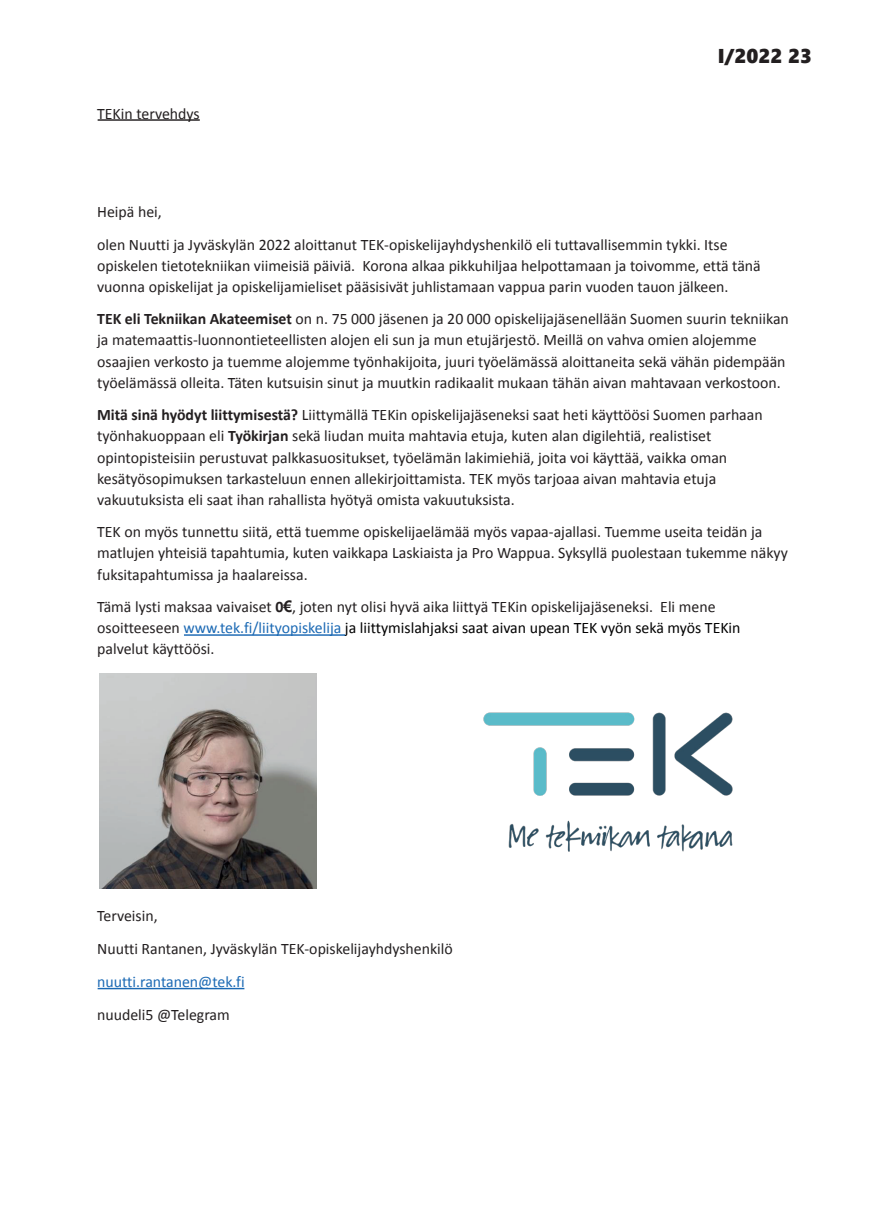
<style>
.page{position:relative;width:874px;height:1225px;background:#fff}
.page>*{position:absolute;margin:0;border:0;box-sizing:border-box;transform-origin:0 0}
.t1{font:20px "Segoe UI Black";color:#231f20}
.t2{font:16px/21px "Calibri";color:#231f20}
.t3{font:16px "Calibri";color:#1b69b4}
.s1{font-weight:700}
.s2{font-family:"Arial";font-weight:700}
.s3{color:#1b69b4}
.s4{color:#000001}
</style>
<div class="page">
<hr style="left:98px;top:119px;width:102px;height:2px;background:#231f20">
<hr style="left:184px;top:634px;width:161px;height:2px;background:#1b69b4">
<hr style="left:98px;top:988px;width:146px;height:1px;background:#1b69b4">
<img style="left:99px;top:674px;width:217px;height:214px">
<img style="left:483px;top:712px;width:250px;height:140px">
<p class="t2" style="left:97px;top:103px;width:104px">TEKin tervehdys</p>
<p class="t1" style="left:717px;top:41px;width:96px">I/2022 23</p>
<p class="t2" style="left:97px;top:195px;width:631px;line-height:32.8px">Heipä hei,<br>olen Nuutti ja Jyväskylän 2022 aloittanut TEK-opiskelijayhdyshenkilö eli tuttavallisemmin tykki. Itse</p>
<p class="t2" style="left:97px;top:255px;width:664px">opiskelen tietotekniikan viimeisiä päiviä. Korona alkaa pikkuhiljaa helpottamaan ja toivomme, että tänä vuonna opiskelijat ja opiskelijamieliset pääsisivät juhlistamaan vappua parin vuoden tauon jälkeen.</p>
<p class="t2" style="left:97px;top:309px;width:693px"><span class="s1">TEK eli Tekniikan Akateemiset</span> on n. 75 000 jäsenen ja 20 000 opiskelijajäsenellään Suomen suurin tekniikan ja matemaattis-luonnontieteellisten alojen eli sun ja mun etujärjestö. Meillä on vahva omien alojemme osaajien verkosto ja tuemme alojemme työnhakijoita, juuri työelämässä aloittaneita sekä vähän pidempään työelämässä olleita. Täten kutsuisin sinut ja muutkin radikaalit mukaan tähän aivan mahtavaan verkostoon.</p>
<p class="t2" style="left:97px;top:404px;width:666px"><span class="s1">Mitä sinä hyödyt liittymisestä?</span> Liittymällä TEKin opiskelijajäseneksi saat heti käyttöösi Suomen parhaan työnhakuoppaan eli <span class="s1">Työkirjan</span> sekä liudan muita mahtavia etuja, kuten alan digilehtiä, realistiset opintopisteisiin perustuvat palkkasuositukset, työelämän lakimiehiä, joita voi käyttää, vaikka oman kesätyösopimuksen tarkasteluun ennen allekirjoittamista. TEK myös tarjoaa aivan mahtavia etuja vakuutuksista eli saat ihan rahallista hyötyä omista vakuutuksista.</p>
<p class="t2" style="left:97px;top:521px;width:692px">TEK on myös tunnettu siitä, että tuemme opiskelijaelämää myös vapaa-ajallasi. Tuemme useita teidän ja matlujen yhteisiä tapahtumia, kuten vaikkapa Laskiaista ja Pro Wappua. Syksyllä puolestaan tukemme näkyy fuksitapahtumissa ja haalareissa.</p>
<p class="t2" style="left:97px;top:596px;width:644px">Tämä lysti maksaa vaivaiset <span class="s1">0</span><span class="s2">€</span>, joten nyt olisi hyvä aika liittyä TEKin opiskelijajäseneksi. Eli mene osoitteeseen <span class="s3">www.tek.fi/liityopiskelija</span> <span class="s4">ja liittymislahjaksi saat aivan upean TEK vyön sekä myös TEKin </span>palvelut käyttöösi.</p>
<p class="t2" style="left:97px;top:900px;width:357px;line-height:32.8px">Terveisin,<br>Nuutti Rantanen, Jyväskylän TEK-opiskelijayhdyshenkilö</p>
<p class="t3" style="left:97px;top:973px;width:149px">nuutti.rantanen@tek.fi</p>
<p class="t2" style="left:97px;top:1004px;width:134px">nuudeli5 @Telegram</p>
</div>
